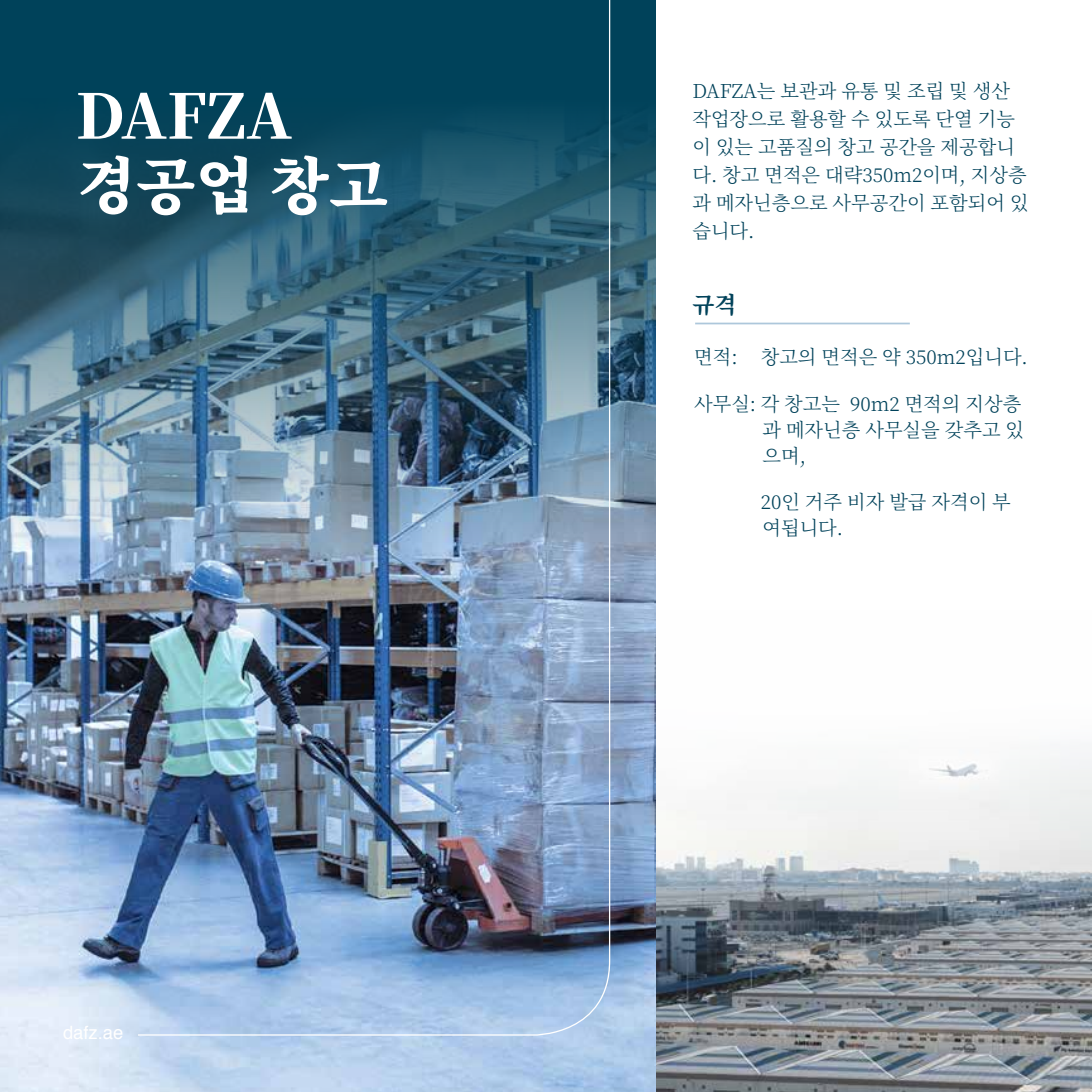
<style>
.page{position:relative;width:1092px;height:1092px;background:#fff}
.page>*{position:absolute;margin:0;border:0;box-sizing:border-box;transform-origin:0 0}
.t1{font:800 61.25px "Source Han Serif TC";letter-spacing:-.005em;color:#fff}
.t2{font:700 22.75px "Source Han Serif TC";color:#00425a}
.t3{font:300 19.25px/28px "Source Han Serif TC";color:#00425a}
.t4{font:18.38px "Helvetica";color:#fff}
</style>
<div class="page">
<img style="left:655px;top:610px;width:436px;height:481px">
<img style="left:0;top:647px;width:655px;height:444px">
<img style="left:0;top:0;width:655px;height:647px">
<hr style="left:695px;top:322px;width:214px;height:2px;background:#adc7db">
<img style="left:137px;top:0;width:474px;height:1036px">
<h1 class="t1" style="left:76px;top:82px;width:218px">DAFZA</h1>
<p class="t3" style="left:692px;top:78px;width:337px">DAFZA는 보관과 유통 및 조립 및 생산 작업장으로 활용할 수 있도록 단열 기능 이 있는 고품질의 창고 공간을 제공합니 다. 창고 면적은 대략350m2이며, 지상층 과 메자닌층으로 사무공간이 포함되어 있 습니다.</p>
<h1 class="t1" style="left:77px;top:151px;width:312px">경공업 창고</h1>
<p class="t4" style="left:63px;top:1018px;width:62px">dafz.ae</p>
<p class="t2" style="left:692px;top:291px;width:45px">규격</p>
<p class="t3" style="left:694px;top:344px;width:335px">면적: 창고의 면적은 약 350m2입니다.</p>
<p class="t3" style="left:762px;top:391px;width:263px;line-height:26.2px;text-indent:-68px">사무실: 각 창고는 90m2 면적의 지상층 과 메자닌층 사무실을 갖추고 있 으며,</p>
<p class="t3" style="left:760px;top:489px;width:252px;line-height:26.2px">20인 거주 비자 발급 자격이 부 여됩니다.</p>
</div>
